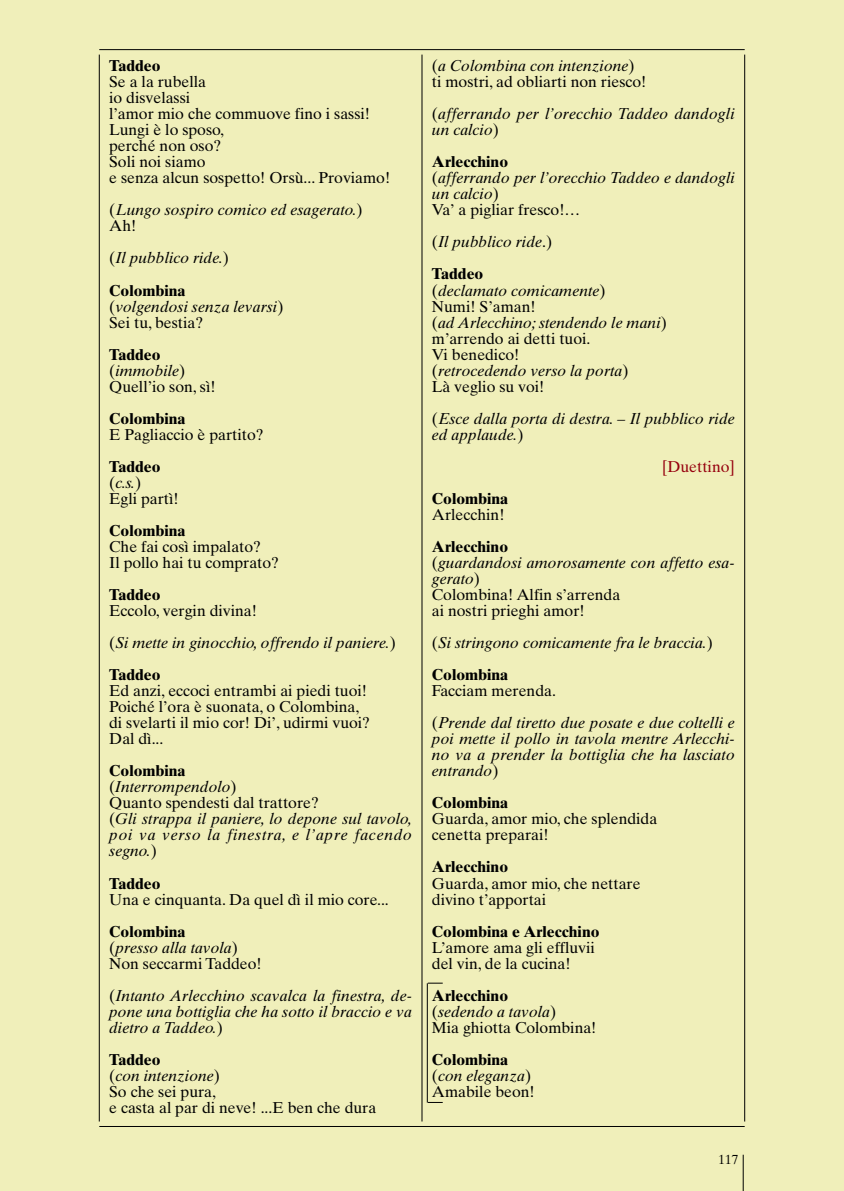
<style>
.page{position:relative;width:844px;height:1191px;background:#fff}
.page>*{position:absolute;margin:0;border:0;box-sizing:border-box;transform-origin:0 0}
.t1{font:italic 15.75px/16.1px "Times Ten";color:#000}
.t2{font:15.75px/16.1px "Times Ten";color:#000}
.t3{font:700 15.75px "Times Ten";color:#000}
.t4{font:15.75px "Times Ten";color:#96000e}
.t5{font:13.12px "Times Ten";color:#000}
.s1{font-style:normal}
.s2{font-weight:700;font-style:normal}
.s3{font-weight:700}
.s4{font-style:italic}
</style>
<div class="page">
<div style="left:0;top:0;width:843px;height:1191px;background:#f0efba"></div>
<hr style="left:99px;top:55px;width:1px;height:1066px;background:#000">
<hr style="left:744px;top:55px;width:1px;height:1066px;background:#000">
<hr style="left:99px;top:49px;width:645px;height:1px;background:#000">
<hr style="left:99px;top:1126px;width:645px;height:1px;background:#000">
<hr style="left:421px;top:55px;width:1px;height:1066px;background:#000">
<hr style="left:742px;top:1154px;width:1px;height:37px;background:#000">
<svg style="left:427px;top:982px;width:15px;height:1px"></svg>
<svg style="left:427px;top:1102px;width:15px;height:1px"></svg>
<hr style="left:427px;top:983px;width:1px;height:119px;background:#000">
<p class="t3" style="left:109px;top:60px;width:53px">Taddeo</p>
<p class="t2" style="left:109px;top:75px;width:282px">Se a la rubella<br>io disvelassi<br>l’amor mio che commuove fino i sassi!<br>Lungi è lo sposo,<br>perché non oso?<br>Soli noi siamo<br>e senza alcun sospetto! Orsù... Proviamo!</p>
<p class="t1" style="left:109px;top:203px;width:255px"><span class="s1">(</span>Lungo sospiro comico ed esagerato.<span class="s1">)<br>Ah!</span></p>
<p class="t1" style="left:109px;top:243px;width:121px;line-height:32px"><span class="s1">(</span>Il pubblico ride.<span class="s1">)<br></span><span class="s2">Colombina</span></p>
<p class="t1" style="left:109px;top:299px;width:176px"><span class="s1">(</span>volgendosi senza levarsi<span class="s1">)<br>Sei tu, bestia?</span></p>
<p class="t2" style="left:109px;top:348px;width:108px"><span class="s3">Taddeo </span>(<span class="s4">immobile</span>)<br>Quell’io son, sì!</p>
<p class="t3" style="left:109px;top:413px;width:78px">Colombina</p>
<p class="t2" style="left:109px;top:428px;width:156px">E Pagliaccio è partito?</p>
<p class="t2" style="left:109px;top:460px;width:71px"><span class="s3">Taddeo </span>(<span class="s4">c.s.</span>)<br>Egli partì!</p>
<p class="t3" style="left:109px;top:525px;width:78px">Colombina</p>
<p class="t2" style="left:109px;top:540px;width:171px">Che fai così impalato?<br>Il pollo hai tu comprato?</p>
<p class="t3" style="left:109px;top:589px;width:53px">Taddeo</p>
<p class="t1" style="left:109px;top:596px;width:288px;line-height:32px"><span class="s1">Eccolo, vergin divina!<br>(</span>Si mette in ginocchio, offrendo il paniere.<span class="s1">)<br></span><span class="s2">Taddeo</span></p>
<p class="t2" style="left:109px;top:684px;width:262px">Ed anzi, eccoci entrambi ai piedi tuoi!<br>Poiché l’ora è suonata, o Colombina, di svelarti il mio cor! Di’, udirmi vuoi?<br>Dal dì...</p>
<p class="t1" style="left:109px;top:764px;width:304px"><span class="s2">Colombina<br></span><span class="s1">(</span>Interrompendolo<span class="s1">)<br>Quanto spendesti dal trattore?<br>(</span>Gli strappa il paniere, lo depone sul tavolo, poi va verso la finestra, e l’apre facendo segno.<span class="s1">)</span></p>
<p class="t3" style="left:109px;top:877px;width:53px">Taddeo</p>
<p class="t2" style="left:109px;top:892px;width:281px">Una e cinquanta. Da quel dì il mio core...</p>
<p class="t2" style="left:109px;top:924px;width:154px"><span class="s3">Colombina<br></span>(<span class="s4">presso alla tavola</span>)<br>Non seccarmi Taddeo!</p>
<p class="t1" style="left:109px;top:988px;width:304px;text-align:justify"><span class="s1">(</span>Intanto Arlecchino scavalca la finestra, de&shy;pone una bottiglia che ha sotto il braccio e va dietro a Taddeo.<span class="s1">)</span></p>
<p class="t2" style="left:109px;top:1053px;width:268px"><span class="s3">Taddeo<br></span>(<span class="s4">con intenzione</span>)<br>So che sei pura,<br>e casta al par di neve! ...E ben che dura</p>
<p class="t2" style="left:432px;top:59px;width:216px">(<span class="s4">a Colombina con intenzione</span>) ti mostri, ad obliarti non riesco!</p>
<p class="t1" style="left:432px;top:107px;width:304px"><span class="s1">(</span>afferrando per l’orecchio Taddeo dandogli un calcio<span class="s1">)</span></p>
<p class="t1" style="left:432px;top:155px;width:304px"><span class="s2">Arlecchino<br></span><span class="s1">(</span>afferrando per l’orecchio Taddeo e dandogli un calcio<span class="s1">)<br>Va’ a pigliar fresco!…</span></p>
<p class="t1" style="left:432px;top:227px;width:122px;line-height:32px"><span class="s1">(</span>Il pubblico ride<span class="s1">.)<br></span><span class="s2">Taddeo</span></p>
<p class="t1" style="left:432px;top:283px;width:236px"><span class="s1">(</span>declamato comicamente<span class="s1">)<br>Numi! S’aman!<br>(</span>ad Arlecchino; stendendo le mani<span class="s1">) m’arrendo ai detti tuoi.<br>Vi benedico!<br>(</span>retrocedendo verso la porta<span class="s1">)<br>Là veglio su voi!</span></p>
<p class="t1" style="left:432px;top:412px;width:304px"><span class="s1">(</span>Esce dalla porta di destra. – Il pubblico ride ed applaude.<span class="s1">)</span></p>
<p class="t4" style="left:662px;top:460px;width:74px">[Duettino]</p>
<p class="t3" style="left:432px;top:493px;width:78px">Colombina</p>
<p class="t2" style="left:432px;top:508px;width:74px">Arlecchin!</p>
<p class="t2" style="left:432px;top:540px;width:304px"><span class="s3">Arlecchino<br></span>(<span class="s4">guardandosi amorosamente con affetto esa&shy;gerato</span>)<br>Colombina! Alfin s’arrenda<br>ai nostri prieghi amor!</p>
<p class="t1" style="left:432px;top:628px;width:282px;line-height:32px"><span class="s1">(</span>Si stringono comicamente fra le braccia.<span class="s1">)<br></span><span class="s2">Colombina</span></p>
<p class="t1" style="left:432px;top:676px;width:304px;line-height:32px"><span class="s1">Facciam merenda.<br>(</span>Prende dal tiretto due posate e due coltelli e</p>
<p class="t1" style="left:432px;top:732px;width:304px;text-align:justify">poi mette il pollo in tavola mentre Arlecchi&shy;no va a prender la bottiglia che ha lasciato entrando<span class="s1">)</span></p>
<p class="t3" style="left:432px;top:797px;width:78px">Colombina</p>
<p class="t2" style="left:432px;top:812px;width:227px">Guarda, amor mio, che splendida cenetta preparai!</p>
<p class="t3" style="left:432px;top:861px;width:78px">Arlecchino</p>
<p class="t2" style="left:432px;top:876px;width:210px">Guarda, amor mio, che nettare divino t’apportai</p>
<p class="t3" style="left:432px;top:925px;width:169px">Colombina e Arlecchino</p>
<p class="t2" style="left:432px;top:940px;width:164px">L’amore ama gli effluvii del vin, de la cucina!</p>
<p class="t2" style="left:432px;top:988px;width:166px"><span class="s3">Arlecchino<br></span>(<span class="s4">sedendo a tavola</span>)<br>Mia ghiotta Colombina!</p>
<p class="t2" style="left:432px;top:1053px;width:104px"><span class="s3">Colombina </span>(<span class="s4">con eleganza</span>)<br>Amabile beon!</p>
<p class="t5" style="left:718px;top:1154px;width:21px">117</p>
</div>
